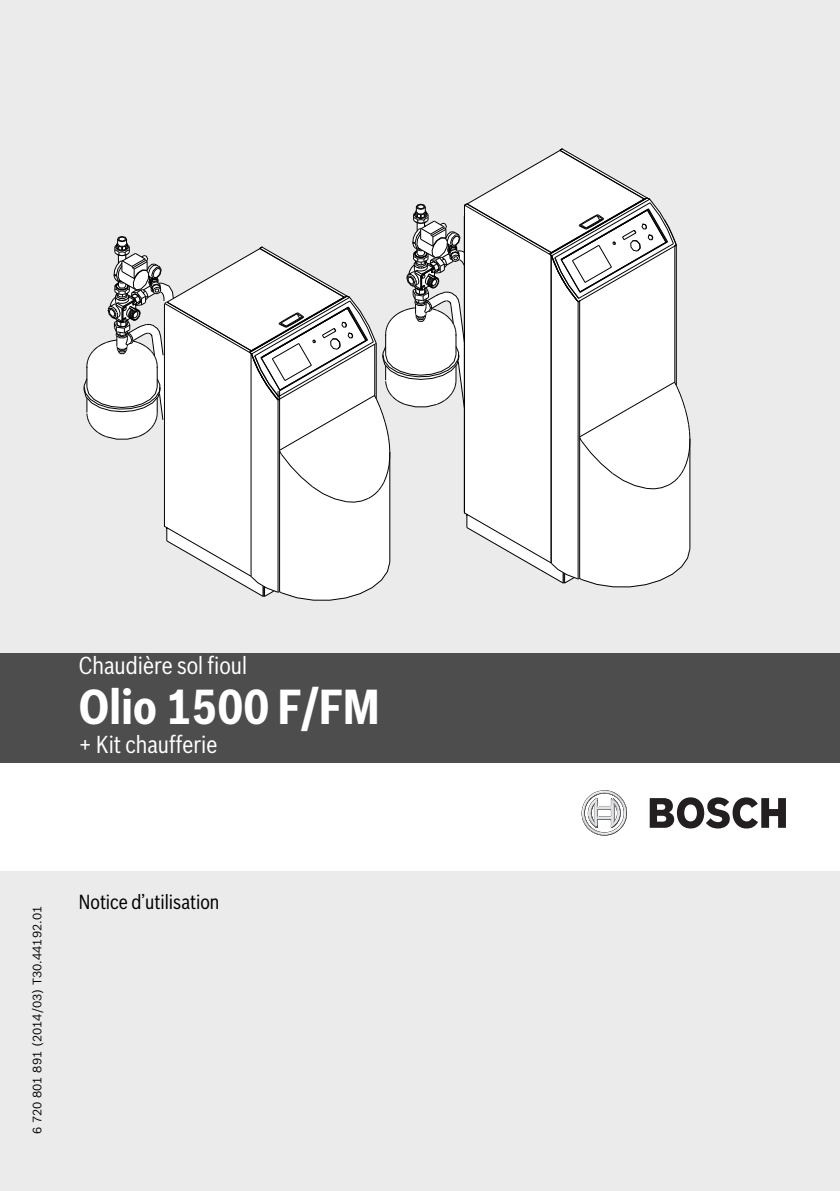
<style>
.page{position:relative;width:840px;height:1191px;background:#fff}
.page>*{position:absolute;margin:0;border:0;box-sizing:border-box;transform-origin:0 0}
.t1{font:700 48px "Bosch Sans Cond";color:#fff}
.t2{font:24px "Bosch Sans Cond";color:#fff}
.t3{font:20px "Bosch Sans Cond";color:#000}
.t4{font:12px "Bosch Sans";color:#000}
</style>
<div class="page">
<div style="left:0;top:0;width:839px;height:1191px;background:#ebebeb"></div>
<div style="left:0;top:762px;width:839px;height:109px;background:#fff"></div>
<svg style="left:581px;top:790px;width:45px;height:45px"></svg>
<svg style="left:649px;top:797px;width:136px;height:31px"></svg>
<div style="left:0;top:653px;width:839px;height:109px;background:#4d4d4d"></div>
<svg style="left:163px;top:502px;width:526px;height:86px;fill:#fff"></svg>
<hr style="left:464px;top:205px;width:1px;height:308px;background:#000">
<hr style="left:463px;top:216px;width:1px;height:296px;background:#000">
<hr style="left:550px;top:255px;width:1px;height:308px;background:#000">
<hr style="left:577px;top:302px;width:1px;height:277px;background:#000">
<hr style="left:579px;top:301px;width:1px;height:277px;background:#000">
<hr style="left:689px;top:439px;width:1px;height:110px;background:#000">
<svg style="left:464px;top:512px;width:225px;height:75px"></svg>
<hr style="left:389px;top:452px;width:1px;height:110px;background:#000">
<hr style="left:164px;top:304px;width:1px;height:222px;background:#000">
<hr style="left:250px;top:354px;width:1px;height:222px;background:#000">
<hr style="left:277px;top:391px;width:1px;height:201px;background:#000">
<hr style="left:279px;top:390px;width:1px;height:201px;background:#000">
<svg style="left:164px;top:525px;width:226px;height:75px"></svg>
<svg style="left:84px;top:148px;width:605px;height:354px"></svg>
<p class="t2" style="left:79px;top:651px;width:169px">Chaudière sol fioul</p>
<h1 class="t1" style="left:79px;top:670px;width:302px">Olio 1500 F/FM</h1>
<p class="t2" style="left:79px;top:730px;width:140px">+ Kit chaufferie</p>
<p class="t4" style="left:28px;top:1134px;width:230px;rotate:-90deg">6 720 801 891 (2014/03) T30.44192.01</p>
<p class="t3" style="left:79px;top:890px;width:142px">Notice d’utilisation</p>
</div>
